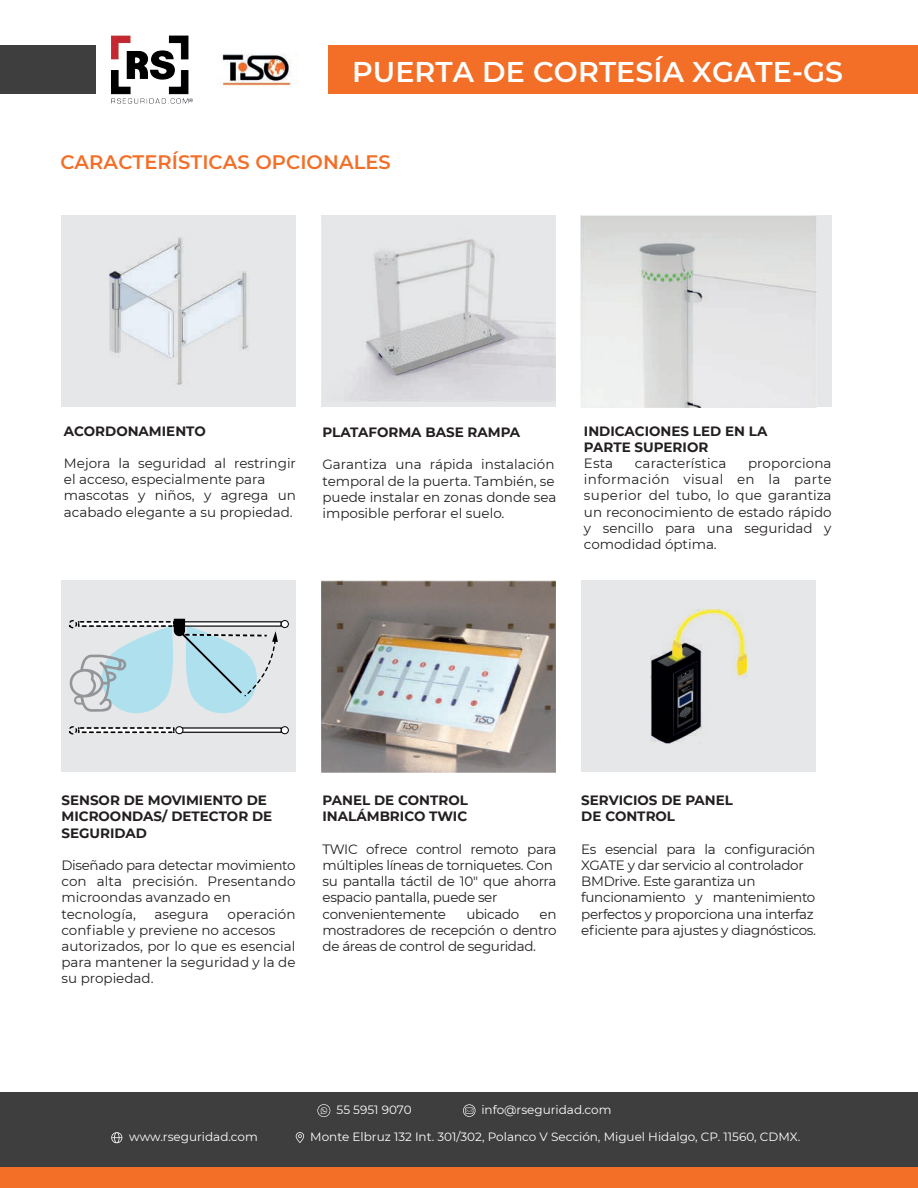
<style>
.page{position:relative;width:918px;height:1188px;background:#fff}
.page>*{position:absolute;margin:0;border:0;box-sizing:border-box;transform-origin:0 0}
.t1{font:600 28.5px "Montserrat";letter-spacing:.005em;color:#fff}
.t2{font:600 19.5px "Montserrat";letter-spacing:.005em;color:#f36e27}
.t3{font:13.5px/16.2px "Montserrat";letter-spacing:-.01em;color:#231f20}
.t4{font:700 13.5px/16.2px "Montserrat";color:#231f20}
.t5{font:13.5px "Montserrat";letter-spacing:.01em;color:#231f20}
.t6{font:12px "Montserrat";color:#fff}
</style>
<div class="page">
<div style="left:329px;top:46px;width:589px;height:48px;background:#f36e27"></div>
<img style="left:221px;top:53px;width:71px;height:35px">
<img style="left:111px;top:35px;width:82px;height:69px">
<div style="left:0;top:46px;width:95px;height:48px;background:#3e3e3f"></div>
<div style="left:0;top:1093px;width:918px;height:95px;background:#3e3e3f"></div>
<svg style="left:111px;top:1132px;width:11px;height:11px"></svg>
<svg style="left:296px;top:1132px;width:8px;height:11px"></svg>
<svg style="left:317px;top:1104px;width:13px;height:13px"></svg>
<svg style="left:463px;top:1104px;width:12px;height:13px"></svg>
<div style="left:0;top:1167px;width:918px;height:21px;background:#f36e27"></div>
<div style="left:62px;top:581px;width:234px;height:191px;background:#e6e7e9"></div>
<div style="left:281px;top:727px;width:7px;height:7px;background:#fff;border-radius:50%"></div>
<div style="left:281px;top:726px;width:8px;height:8px;border:1px solid #000002;border-radius:50%"></div>
<svg style="left:278px;top:621px;width:4px;height:6px"></svg>
<div style="left:281px;top:621px;width:7px;height:7px;background:#fff;border-radius:50%"></div>
<div style="left:281px;top:620px;width:8px;height:8px;border:1px solid #000002;border-radius:50%"></div>
<svg style="left:182px;top:727px;width:100px;height:6px"></svg>
<div style="left:176px;top:727px;width:7px;height:7px;background:#fff;border-radius:50%"></div>
<div style="left:175px;top:726px;width:8px;height:8px;border:1px solid #000002;border-radius:50%"></div>
<svg style="left:69px;top:726px;width:106px;height:8px"></svg>
<svg style="left:69px;top:619px;width:209px;height:95px"></svg>
<img style="left:321px;top:580px;width:235px;height:192px">
<div style="left:581px;top:581px;width:235px;height:191px;background:#e6e7e9"></div>
<img style="left:651px;top:609px;width:95px;height:134px">
<div style="left:61px;top:215px;width:235px;height:192px;background:#e6e7e9"></div>
<img style="left:109px;top:237px;width:140px;height:148px">
<img style="left:239px;top:271px;width:9px;height:79px">
<div style="left:321px;top:215px;width:235px;height:192px;background:#e6e7e9"></div>
<img style="left:355px;top:239px;width:201px;height:162px">
<div style="left:597px;top:216px;width:235px;height:191px;background:#e6e7e9"></div>
<img style="left:581px;top:215px;width:235px;height:192px">
<h1 class="t1" style="left:352px;top:52px;width:493px">PUERTA DE CORTESÍA XGATE-GS</h1>
<h2 class="t2" style="left:60px;top:148px;width:332px">CARACTERÍSTICAS OPCIONALES</h2>
<p class="t4" style="left:64px;top:422px;width:143px">ACORDONAMIENTO</p>
<p class="t3" style="left:64px;top:455px;width:234px">Mejora la seguridad al restringir el acceso, especialmente para mascotas y niños, y agrega un acabado elegante a su propiedad.</p>
<p class="t4" style="left:322px;top:423px;width:199px">PLATAFORMA BASE RAMPA</p>
<p class="t3" style="left:322px;top:456px;width:236px">Garantiza una rápida instalación temporal de la puerta. También, se puede instalar en zonas donde sea imposible perforar el suelo.</p>
<p class="t4" style="left:584px;top:422px;width:185px">INDICACIONES LED EN LA<br>PARTE SUPERIOR</p>
<p class="t3" style="left:584px;top:455px;width:31px">Esta</p>
<p class="t5" style="left:635px;top:454px;width:93px">característica</p>
<p class="t3" style="left:584px;top:455px;width:249px;text-align:justify;text-indent:164px">proporciona información visual en la parte superior del tubo, lo que garantiza un reconocimiento de estado rápido y sencillo para una seguridad y comodidad óptima.</p>
<p class="t4" style="left:61px;top:792px;width:212px">SENSOR DE MOVIMIENTO DE<br>MICROONDAS/ DETECTOR DE<br>SEGURIDAD</p>
<p class="t3" style="left:61px;top:857px;width:236px">Diseñado para detectar movimiento con alta precisión. Presentando microondas avanzado en tecnología,</p>
<p class="t3" style="left:61px;top:905px;width:236px;text-indent:166px">operación confiable y previene no accesos autorizados, por lo que es esencial para mantener la seguridad y la de su propiedad.</p>
<p class="t3" style="left:155px;top:905px;width:56px">asegura</p>
<p class="t4" style="left:323px;top:792px;width:147px">PANEL DE CONTROL<br>INALÁMBRICO TWIC</p>
<p class="t3" style="left:323px;top:840px;width:236px">TWIC ofrece control remoto para múltiples líneas de torniquetes. Con su pantalla táctil de 10" que ahorra espacio pantalla, puede ser convenientemente</p>
<p class="t3" style="left:466px;top:905px;width:55px">ubicado</p>
<p class="t3" style="left:323px;top:905px;width:236px;text-align:justify;text-indent:217px">en mostradores de recepción o dentro de áreas de control de seguridad.</p>
<p class="t4" style="left:581px;top:792px;width:153px">SERVICIOS DE PANEL<br>DE CONTROL</p>
<p class="t3" style="left:581px;top:840px;width:236px">Es esencial para la configuración XGATE y dar servicio al controlador BMDrive. Este garantiza un funcionamiento y mantenimiento perfectos y proporciona una interfaz eficiente para ajustes y diagnósticos.</p>
<p class="t6" style="left:337px;top:1102px;width:76px">55 5951 9070</p>
<p class="t6" style="left:481px;top:1102px;width:132px">info@rseguridad.com</p>
<p class="t6" style="left:129px;top:1129px;width:130px">www.rseguridad.com</p>
<p class="t6" style="left:310px;top:1129px;width:491px">Monte Elbruz 132 Int. 301/302, Polanco V Sección, Miguel Hidalgo, CP. 11560, CDMX.</p>
</div>
